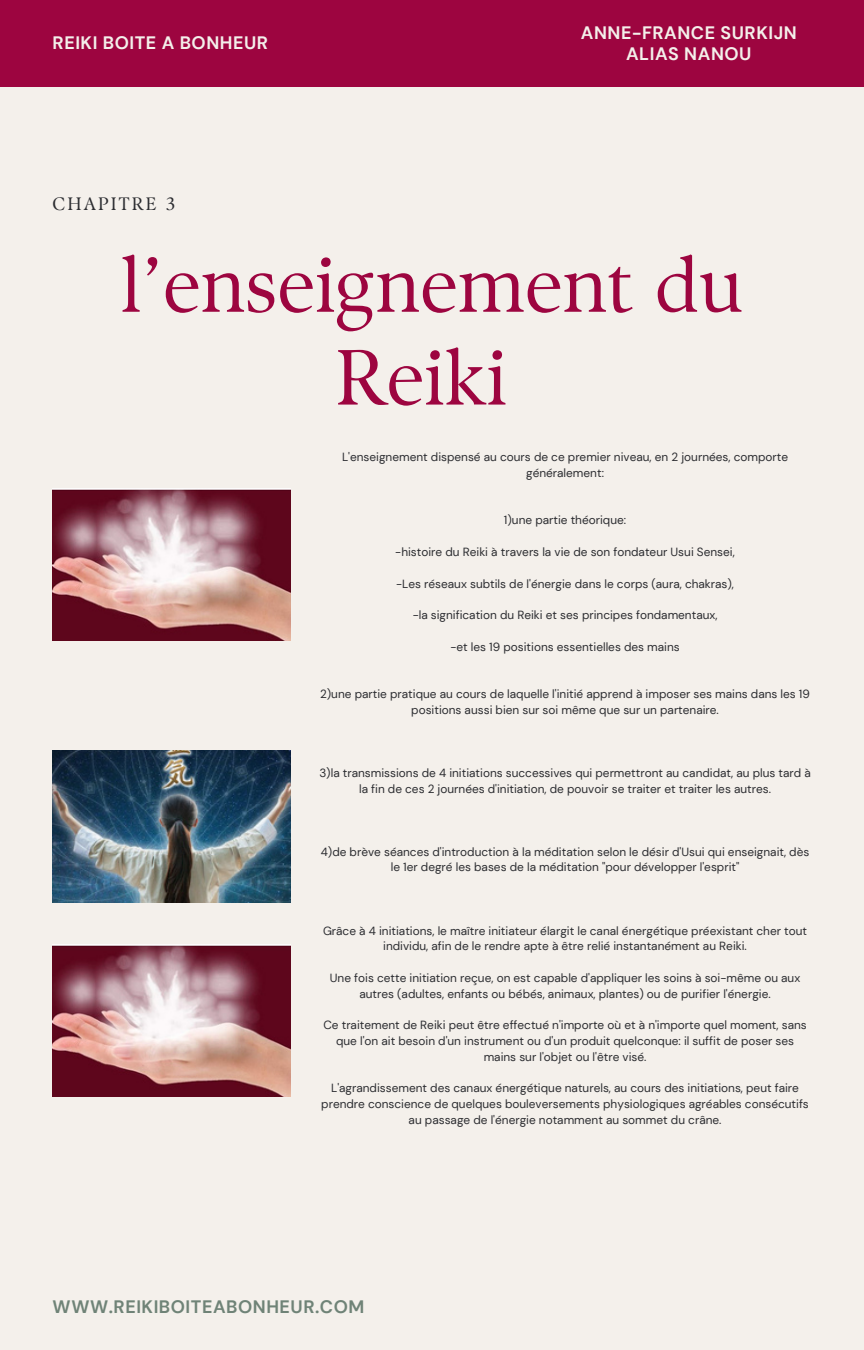
<style>
.page{position:relative;width:864px;height:1350px;background:#f4f0eb}
.page>*{position:absolute;margin:0;border:0;box-sizing:border-box;transform-origin:0 0}
.t1{font:78.08px/92.7px "TY Serif D";color:#9d0540;text-align:center}
.t2{font:700 18px/20.9px "DM Sans";letter-spacing:.03em;color:#f4f0eb;text-align:center}
.t3{font:700 18px "DM Sans";letter-spacing:.03em;color:#6f8377}
.t4{font:18px "TY Serif D";letter-spacing:.12em;color:#2b2c30}
.t5{font:11.92px/15.8px "DM Sans";color:#2b2c30;text-align:center}
</style>
<div class="page">
<div style="left:0;top:0;width:864px;height:86px;background:#9d0540"></div>
<img style="left:53px;top:489px;width:238px;height:152px">
<img style="left:53px;top:750px;width:238px;height:152px">
<img style="left:53px;top:944px;width:238px;height:152px">
<h2 class="t2" style="left:53px;top:33px;width:217px">REIKI BOITE A BONHEUR</h2>
<h1 class="t4" style="left:53px;top:193px;width:124px">CHAPITRE 3</h1>
<h2 class="t2" style="left:581px;top:22px;width:217px">ANNE-FRANCE SURKIJN<br>ALIAS NANOU</h2>
<h3 class="t1" style="left:121px;top:238px;width:624px">l’enseignement du<br>Reiki</h3>
<p class="t5" style="left:342px;top:449px;width:448px">L'enseignement dispensé au cours de ce premier niveau, en 2 journées, comporte généralement:</p>
<p class="t5" style="left:504px;top:512px;width:124px">1)une partie théorique:</p>
<p class="t5" style="left:395px;top:544px;width:341px">-histoire du Reiki à travers la vie de son fondateur Usui Sensei,</p>
<p class="t5" style="left:396px;top:576px;width:339px">-Les réseaux subtils de l'énergie dans le corps (aura, chakras),</p>
<p class="t5" style="left:413px;top:607px;width:306px">-la signification du Reiki et ses principes fondamentaux,</p>
<p class="t5" style="left:450px;top:639px;width:231px">-et les 19 positions essentielles des mains</p>
<p class="t5" style="left:320px;top:686px;width:491px">2)une partie pratique au cours de laquelle l'initié apprend à imposer ses mains dans les 19 positions aussi bien sur soi même que sur un partenaire.</p>
<p class="t5" style="left:319px;top:765px;width:493px">3)la transmissions de 4 initiations successives qui permettront au candidat, au plus tard à la fin de ces 2 journées d'initiation, de pouvoir se traiter et traiter les autres.</p>
<p class="t5" style="left:321px;top:844px;width:490px">4)de brève séances d'introduction à la méditation selon le désir d'Usui qui enseignait, dès le 1er degré les bases de la méditation "pour développer l'esprit"</p>
<p class="t5" style="left:323px;top:923px;width:486px">Grâce à 4 initiations, le maître initiateur élargit le canal énergétique préexistant cher tout individu, afin de le rendre apte à être relié instantanément au Reiki.</p>
<p class="t5" style="left:330px;top:970px;width:472px">Une fois cette initiation reçue, on est capable d'appliquer les soins à soi-même ou aux autres (adultes, enfants ou bébés, animaux, plantes) ou de purifier l'énergie.</p>
<p class="t5" style="left:323px;top:1017px;width:485px">Ce traitement de Reiki peut être effectué n'importe où et à n'importe quel moment, sans que l'on ait besoin d'un instrument ou d'un produit quelconque: il suffit de poser ses mains sur l'objet ou l'être visé.</p>
<p class="t5" style="left:321px;top:1080px;width:489px">L'agrandissement des canaux énergétique naturels, au cours des initiations, peut faire prendre conscience de quelques bouleversements physiologiques agréables consécutifs au passage de l'énergie notamment au sommet du crâne.</p>
<h2 class="t3" style="left:53px;top:1295px;width:313px">WWW.REIKIBOITEABONHEUR.COM</h2>
</div>
